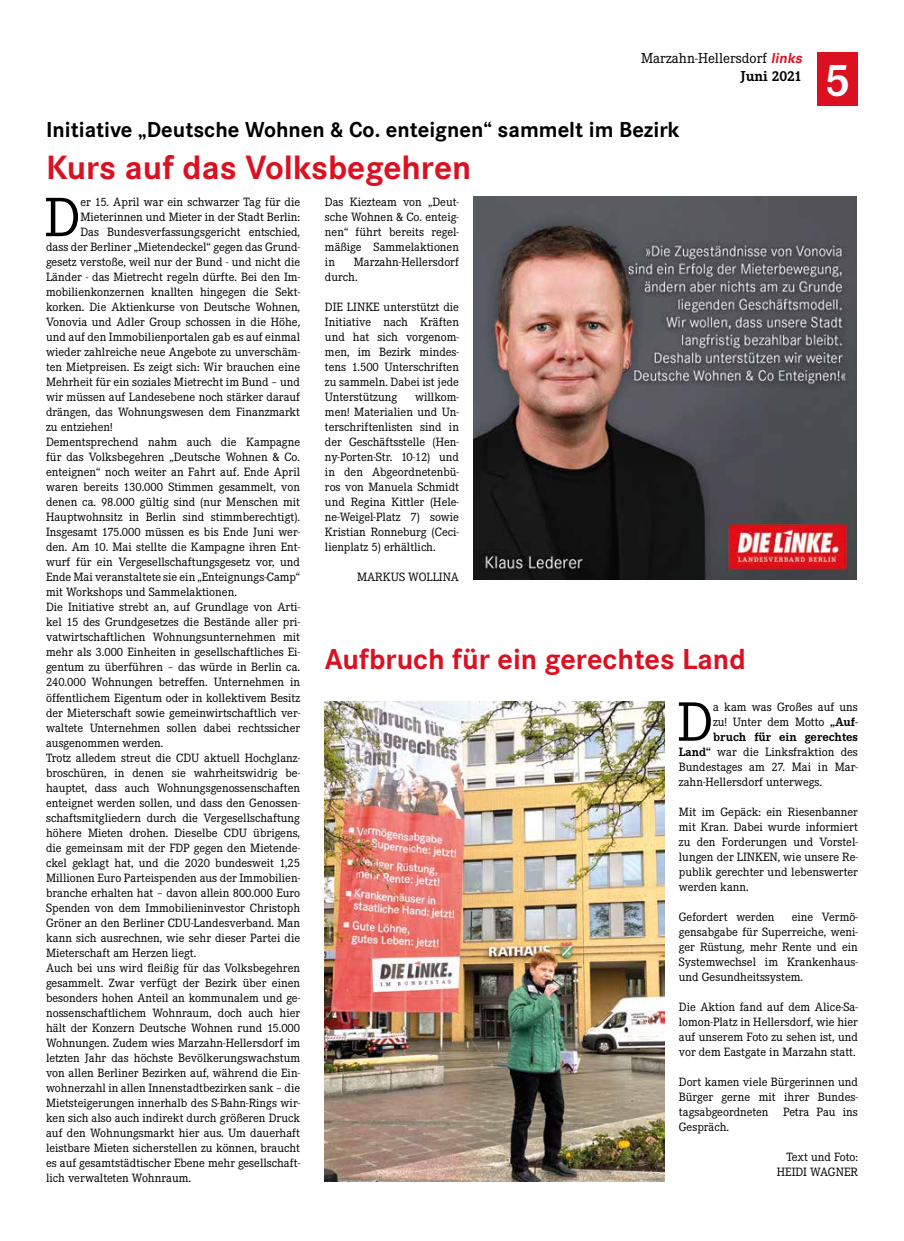
<style>
.page{position:relative;width:904px;height:1241px;background:#fff}
.page>*{position:absolute;margin:0;border:0;box-sizing:border-box;transform-origin:0 0}
.t1{font:57.5px "Corporate E";color:#000}
.t2{font:700 47.5px "Corporate E";color:#fff}
.t3{font:700 35px "Corporate S";color:#db1122}
.t4{font:700 30px "Corporate S";color:#db1122}
.t5{font:700 22.5px "Corporate S";color:#000}
.t6{font:15px/18px "Corporate E";color:#000;text-align:right}
.t7{font:12.5px/15px "Corporate E";color:#000;text-align:justify}
.t8{font:700 12.5px "Corporate E";color:#000}
.s1{font-family:"Corporate S";font-weight:700;font-style:italic;color:#db1122}
.s2{font-weight:700}
</style>
<div class="page">
<div style="left:817px;top:52px;width:40px;height:53px;background:#db1122"></div>
<img style="left:325px;top:701px;width:339px;height:480px">
<img style="left:473px;top:197px;width:383px;height:382px">
<p class="t6" style="left:641px;top:49px;width:166px">Marzahn-Hellersdorf <span class="s1">links<br></span><span class="s2">Juni 2021</span></p>
<h3 class="t5" style="left:46px;top:116px;width:635px">Initiative „Deutsche Wohnen &amp; Co. enteignen“ sammelt im Bezirk</h3>
<h3 class="t3" style="left:46px;top:147px;width:427px">Kurs auf das Volksbegehren</h3>
<h2 class="t2" style="left:825px;top:53px;width:26px">5</h2>
<h1 class="t1" style="left:44px;top:186px;width:37px">D</h1>
<p class="t7" style="left:80px;top:195px;width:221px">er 15. April war ein schwarzer Tag für die</p>
<p class="t7" style="left:80px;top:210px;width:221px">Mieterinnen und Mieter in der Stadt Berlin:</p>
<p class="t7" style="left:80px;top:225px;width:221px">Das Bundesverfassungsgericht entschied,</p>
<p class="t7" style="left:46px;top:240px;width:255px">dass der Berliner „Mietendeckel“ gegen das Grund-</p>
<p class="t7" style="left:46px;top:255px;width:255px">gesetz verstoße, weil nur der Bund - und nicht die</p>
<p class="t7" style="left:46px;top:270px;width:255px">Länder - das Mietrecht regeln dürfte. Bei den Im-</p>
<p class="t7" style="left:46px;top:285px;width:255px">mobilienkonzernen knallten hingegen die Sekt-</p>
<p class="t7" style="left:46px;top:300px;width:255px">korken. Die Aktienkurse von Deutsche Wohnen,</p>
<p class="t7" style="left:46px;top:315px;width:255px">Vonovia und Adler Group schossen in die Höhe,</p>
<p class="t7" style="left:46px;top:330px;width:255px">und auf den Immobilienportalen gab es auf einmal</p>
<p class="t7" style="left:46px;top:345px;width:255px">wieder zahlreiche neue Angebote zu unverschäm-</p>
<p class="t7" style="left:46px;top:360px;width:255px">ten Mietpreisen. Es zeigt sich: Wir brauchen eine</p>
<p class="t7" style="left:46px;top:375px;width:255px">Mehrheit für ein soziales Mietrecht im Bund – und</p>
<p class="t7" style="left:46px;top:390px;width:255px">wir müssen auf Landesebene noch stärker darauf</p>
<p class="t7" style="left:46px;top:405px;width:255px">drängen, das Wohnungswesen dem Finanzmarkt</p>
<p class="t7" style="left:46px;top:420px;width:68px">zu entziehen!</p>
<p class="t7" style="left:46px;top:435px;width:255px">Dementsprechend nahm auch die Kampagne</p>
<p class="t7" style="left:46px;top:450px;width:255px">für das Volksbegehren „Deutsche Wohnen &amp; Co.</p>
<p class="t7" style="left:46px;top:465px;width:255px">enteignen“ noch weiter an Fahrt auf. Ende April</p>
<p class="t7" style="left:46px;top:480px;width:255px">waren bereits 130.000 Stimmen gesammelt, von</p>
<p class="t7" style="left:46px;top:495px;width:255px">denen ca. 98.000 gültig sind (nur Menschen mit</p>
<p class="t7" style="left:46px;top:510px;width:255px">Hauptwohnsitz in Berlin sind stimmberechtigt).</p>
<p class="t7" style="left:46px;top:525px;width:255px">Insgesamt 175.000 müssen es bis Ende Juni wer-</p>
<p class="t7" style="left:46px;top:540px;width:255px">den. Am 10. Mai stellte die Kampagne ihren Ent-</p>
<p class="t7" style="left:46px;top:555px;width:255px">wurf für ein Vergesellschaftungsgesetz vor, und</p>
<p class="t7" style="left:46px;top:570px;width:255px">Ende Mai veranstaltete sie ein „Enteignungs-Camp“</p>
<p class="t7" style="left:46px;top:585px;width:192px">mit Workshops und Sammelaktionen.</p>
<p class="t7" style="left:46px;top:600px;width:255px">Die Initiative strebt an, auf Grundlage von Arti-</p>
<p class="t7" style="left:46px;top:615px;width:255px">kel 15 des Grundgesetzes die Bestände aller pri-</p>
<p class="t7" style="left:46px;top:630px;width:255px">vatwirtschaftlichen Wohnungsunternehmen mit</p>
<p class="t7" style="left:46px;top:645px;width:255px">mehr als 3.000 Einheiten in gesellschaftliches Ei-</p>
<p class="t7" style="left:46px;top:660px;width:255px">gentum zu überführen – das würde in Berlin ca.</p>
<p class="t7" style="left:46px;top:675px;width:255px">240.000 Wohnungen betreffen. Unternehmen in</p>
<p class="t7" style="left:46px;top:690px;width:255px">öffentlichem Eigentum oder in kollektivem Besitz</p>
<p class="t7" style="left:46px;top:705px;width:255px">der Mieterschaft sowie gemeinwirtschaftlich ver-</p>
<p class="t7" style="left:46px;top:720px;width:255px">waltete Unternehmen sollen dabei rechtssicher</p>
<p class="t7" style="left:46px;top:735px;width:119px">ausgenommen werden.</p>
<p class="t7" style="left:46px;top:750px;width:255px">Trotz alledem streut die CDU aktuell Hochglanz-</p>
<p class="t7" style="left:46px;top:765px;width:255px">broschüren, in denen sie wahrheitswidrig be-</p>
<p class="t7" style="left:46px;top:780px;width:255px">hauptet, dass auch Wohnungsgenossenschaften</p>
<p class="t7" style="left:46px;top:795px;width:255px">enteignet werden sollen, und dass den Genossen-</p>
<p class="t7" style="left:46px;top:810px;width:255px">schaftsmitgliedern durch die Vergesellschaftung</p>
<p class="t7" style="left:46px;top:825px;width:255px">höhere Mieten drohen. Dieselbe CDU übrigens,</p>
<p class="t7" style="left:46px;top:840px;width:255px">die gemeinsam mit der FDP gegen den Mietende-</p>
<p class="t7" style="left:46px;top:855px;width:255px">ckel geklagt hat, und die 2020 bundesweit 1,25</p>
<p class="t7" style="left:46px;top:870px;width:255px">Millionen Euro Parteispenden aus der Immobilien-</p>
<p class="t7" style="left:46px;top:885px;width:255px">branche erhalten hat – davon allein 800.000 Euro</p>
<p class="t7" style="left:46px;top:900px;width:255px">Spenden von dem Immobilieninvestor Christoph</p>
<p class="t7" style="left:46px;top:915px;width:255px">Gröner an den Berliner CDU-Landesverband. Man</p>
<p class="t7" style="left:46px;top:930px;width:255px">kann sich ausrechnen, wie sehr dieser Partei die</p>
<p class="t7" style="left:46px;top:945px;width:152px">Mieterschaft am Herzen liegt.</p>
<p class="t7" style="left:46px;top:960px;width:255px">Auch bei uns wird fleißig für das Volksbegehren</p>
<p class="t7" style="left:46px;top:975px;width:255px">gesammelt. Zwar verfügt der Bezirk über einen</p>
<p class="t7" style="left:46px;top:990px;width:255px">besonders hohen Anteil an kommunalem und ge-</p>
<p class="t7" style="left:46px;top:1005px;width:255px">nossenschaftlichem Wohnraum, doch auch hier</p>
<p class="t7" style="left:46px;top:1020px;width:255px">hält der Konzern Deutsche Wohnen rund 15.000</p>
<p class="t7" style="left:46px;top:1035px;width:255px">Wohnungen. Zudem wies Marzahn-Hellersdorf im</p>
<p class="t7" style="left:46px;top:1050px;width:255px">letzten Jahr das höchste Bevölkerungswachstum</p>
<p class="t7" style="left:46px;top:1065px;width:255px">von allen Berliner Bezirken auf, während die Ein-</p>
<p class="t7" style="left:46px;top:1080px;width:255px">wohnerzahl in allen Innenstadtbezirken sank – die</p>
<p class="t7" style="left:46px;top:1095px;width:255px">Mietsteigerungen innerhalb des S-Bahn-Rings wir-</p>
<p class="t7" style="left:46px;top:1110px;width:255px">ken sich also auch indirekt durch größeren Druck</p>
<p class="t7" style="left:46px;top:1125px;width:255px">auf den Wohnungsmarkt hier aus. Um dauerhaft</p>
<p class="t7" style="left:46px;top:1140px;width:255px">leistbare Mieten sicherstellen zu können, braucht</p>
<p class="t7" style="left:46px;top:1155px;width:255px">es auf gesamtstädtischer Ebene mehr gesellschaft-</p>
<p class="t7" style="left:46px;top:1170px;width:146px">lich verwalteten Wohnraum.</p>
<p class="t7" style="left:325px;top:195px;width:136px">Das Kiezteam von „Deut&shy;sche Wohnen &amp; Co. enteig&shy;nen“ führt bereits regel&shy;mäßige Sammelaktionen in</p>
<p class="t7" style="left:325px;top:255px;width:135px;text-indent:29px">Marzahn-Hellersdorf durch.</p>
<p class="t7" style="left:325px;top:300px;width:136px">DIE LINKE unterstützt die Initiative nach Kräften und hat sich vorgenom&shy;men, im Bezirk mindes&shy;tens 1.500 Unterschriften zu sammeln. Dabei ist jede Unterstützung</p>
<p class="t7" style="left:325px;top:390px;width:136px;text-indent:90px">willkom&shy;men! Materialien und Un&shy;terschriftenlisten sind in der Geschäftsstelle (Hen&shy;ny-Porten-Str. 10-12) und in den Abgeordnetenbü&shy;ros von Manuela Schmidt und Regina Kittler (Hele&shy;ne-Weigel-Platz 7) sowie Kristian Ronneburg (Ceci&shy;lienplatz 5) erhältlich.</p>
<p class="t7" style="left:357px;top:570px;width:103px">MARKUS WOLLINA</p>
<h3 class="t4" style="left:325px;top:642px;width:422px">Aufbruch für ein gerechtes Land</h3>
<h1 class="t1" style="left:677px;top:690px;width:37px">D</h1>
<p class="t7" style="left:713px;top:699px;width:146px">a kam was Großes auf uns</p>
<p class="t7" style="left:713px;top:714px;width:146px">zu! Unter dem Motto <span class="s2">„Auf-</span></p>
<p class="t8" style="left:713px;top:729px;width:146px">bruch für ein gerechtes</p>
<p class="t7" style="left:679px;top:744px;width:180px"><span class="s2">Land“</span> war die Linksfraktion des</p>
<p class="t7" style="left:679px;top:759px;width:180px">Bundestages am 27. Mai in Mar-</p>
<p class="t7" style="left:679px;top:774px;width:145px">zahn-Hellersdorf unterwegs.</p>
<p class="t7" style="left:679px;top:804px;width:180px">Mit im Gepäck: ein Riesenbanner mit Kran. Dabei wurde informiert zu den Forderungen und Vorstel&shy;lungen der LINKEN, wie unsere Re&shy;publik gerechter und lebenswerter werden kann.</p>
<p class="t7" style="left:679px;top:909px;width:97px">Gefordert werden</p>
<p class="t7" style="left:679px;top:909px;width:180px;text-indent:113px">eine Vermö&shy;gensabgabe für Superreiche, weni&shy;ger Rüstung, mehr Rente und ein Systemwechsel im Krankenhaus&shy;und Gesundheitssystem.</p>
<p class="t7" style="left:679px;top:999px;width:180px">Die Aktion fand auf dem Alice-Sa&shy;lomon-Platz in Hellersdorf, wie hier auf unserem Foto zu sehen ist, und vor dem Eastgate in Marzahn statt.</p>
<p class="t7" style="left:679px;top:1074px;width:180px">Dort kamen viele Bürgerinnen und Bürger gerne mit ihrer Bundes&shy;tagsabgeordneten Petra Pau ins Gespräch.</p>
<p class="t7" style="left:777px;top:1149px;width:82px;text-align:right">Text und Foto:<br>HEIDI WAGNER</p>
</div>
